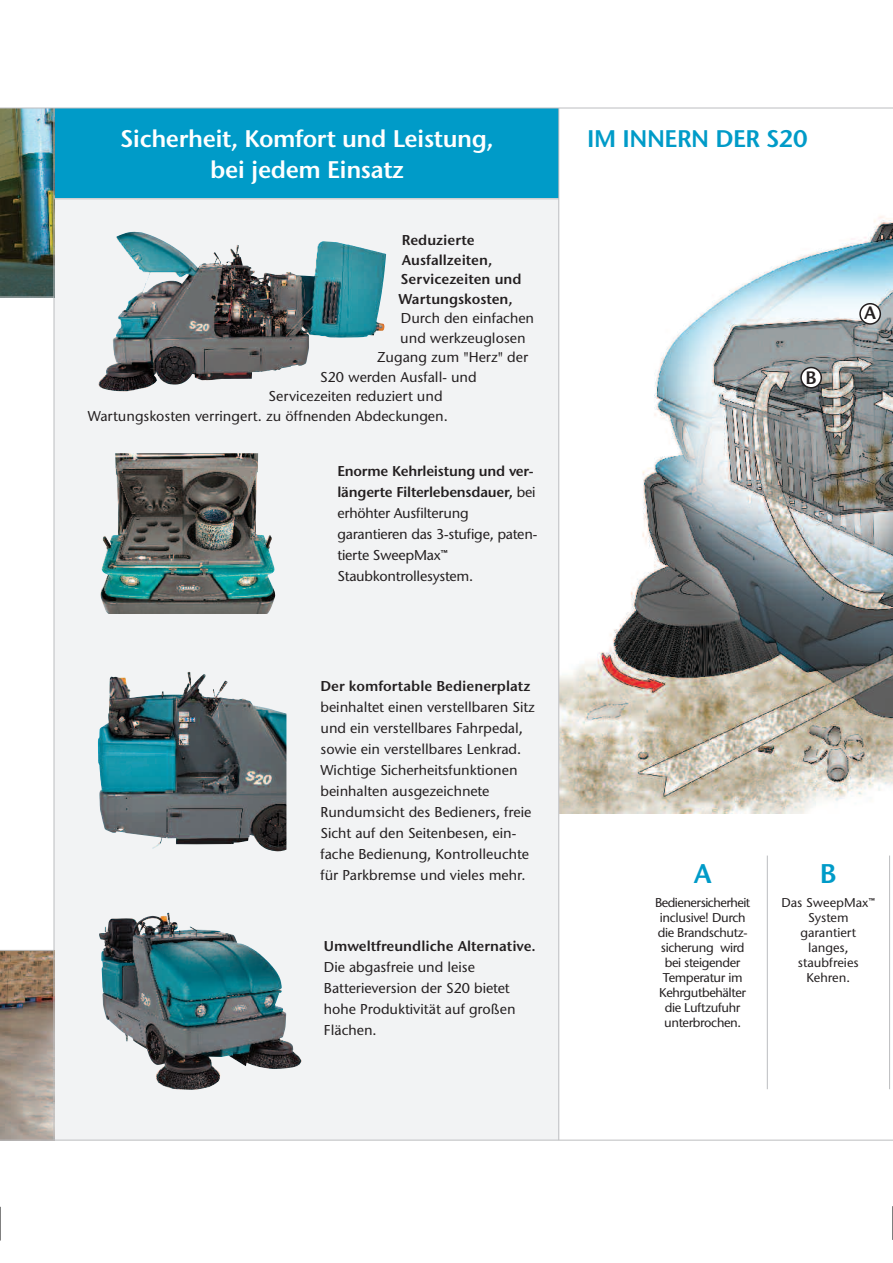
<style>
.page{position:relative;width:893px;height:1263px;background:#fff}
.page>*{position:absolute;margin:0;border:0;box-sizing:border-box;transform-origin:0 0}
.t1{font:27px "Stone Sans ITC Semi";color:#009bc8}
.t2{font:24px "Stone Sans ITC Semi";letter-spacing:-.02em;color:#fff}
.t3{font:24px "Stone Sans ITC Semi";letter-spacing:-.02em;color:#009bc8}
.t4{font:18px "Stone Sans ITC Semi";color:#231f20}
.t5{font:500 14.25px/21px "Stone Sans ITC";color:#231f20}
.t6{font:14.25px/19.5px "Stone Sans ITC Semi";color:#231f20}
.t7{font:14.25px/21px "Stone Sans ITC Semi";letter-spacing:-.02em;color:#231f20}
.t8{font:500 12.75px/15px "Stone Sans ITC";letter-spacing:-.03em;color:#231f20;text-align:center}
.t9{font:500 12.75px/15px "Stone Sans ITC";color:#231f20;text-align:center}
.s1{font-family:"Stone Sans ITC";font-weight:500}
</style>
<div class="page">
<img style="left:559px;top:134px;width:334px;height:679px">
<div style="left:54px;top:108px;width:505px;height:107px;background:#009bc8"></div>
<div style="left:54px;top:199px;width:505px;height:941px;background:#f2f3f4"></div>
<img style="left:0;top:951px;width:54px;height:189px">
<svg style="left:859px;top:303px;width:22px;height:22px"></svg>
<svg style="left:800px;top:367px;width:22px;height:21px"></svg>
<hr style="left:0;top:1207px;width:1px;height:33px;background:#000">
<hr style="left:892px;top:1206px;width:1px;height:34px;background:#000">
<img style="left:0;top:109px;width:54px;height:188px">
<hr style="left:0;top:108px;width:893px;height:1px;background:#bcbdc0">
<hr style="left:889px;top:855px;width:1px;height:234px;background:#bcbdc0">
<hr style="left:767px;top:855px;width:1px;height:234px;background:#bcbdc0">
<hr style="left:54px;top:198px;width:505px;height:1px;background:#bcbdc0">
<hr style="left:0;top:297px;width:54px;height:1px;background:#bcbdc0">
<hr style="left:54px;top:108px;width:1px;height:1032px;background:#bcbdc0">
<hr style="left:0;top:1140px;width:893px;height:1px;background:#bcbdc0">
<hr style="left:0;top:950px;width:54px;height:1px;background:#bcbdc0">
<hr style="left:558px;top:108px;width:1px;height:1032px;background:#bcbdc0">
<img style="left:118px;top:232px;width:268px;height:140px">
<img style="left:100px;top:453px;width:175px;height:161px">
<img style="left:98px;top:672px;width:188px;height:179px">
<img style="left:99px;top:912px;width:203px;height:178px">
<h2 class="t2" style="left:120px;top:130px;width:375px">Sicherheit, Komfort und Leistung,</h2>
<h2 class="t3" style="left:587px;top:130px;width:222px">IM INNERN DER S20</h2>
<h2 class="t2" style="left:210px;top:161px;width:195px">bei jedem Einsatz</h2>
<p class="t6" style="left:398px;top:232px;width:125px">Reduzierte<br>Ausfallzeiten,<br>Servicezeiten und<br>Wartungskosten,</p>
<p class="t5" style="left:401px;top:310px;width:135px">Durch den einfachen</p>
<p class="t5" style="left:400px;top:329px;width:127px">und werkzeuglosen</p>
<p class="t5" style="left:377px;top:349px;width:152px">Zugang zum "Herz" der</p>
<p class="t5" style="left:320px;top:368px;width:158px">S20 werden Ausfall- und</p>
<p class="t5" style="left:269px;top:388px;width:176px">Servicezeiten reduziert und</p>
<p class="t5" style="left:88px;top:407px;width:362px">Wartungskosten verringert. zu öffnenden Abdeckungen.</p>
<p class="t7" style="left:338px;top:462px;width:199px">Enorme Kehrleistung und ver&shy;längerte Filterlebensdauer, <span class="s1">bei</span></p>
<p class="t5" style="left:338px;top:504px;width:201px">erhöhter Ausfilterung garantieren das 3-stufige, paten&shy;tierte SweepMax™<br>Staubkontrollesystem.</p>
<p class="t4" style="left:805px;top:371px;width:13px">B</p>
<p class="t4" style="left:864px;top:306px;width:13px">A</p>
<p class="t6" style="left:320px;top:678px;width:211px">Der komfortable Bedienerplatz</p>
<p class="t5" style="left:320px;top:698px;width:216px">beinhaltet einen verstellbaren Sitz und ein verstellbares Fahrpedal, sowie ein verstellbares Lenkrad.<br>Wichtige Sicherheitsfunktionen beinhalten ausgezeichnete Rundumsicht des Bedieners, freie Sicht auf den Seitenbesen, ein&shy;fache Bedienung, Kontrolleuchte für Parkbremse und vieles mehr.</p>
<p class="t6" style="left:324px;top:938px;width:214px">Umweltfreundliche Alternative.</p>
<p class="t5" style="left:324px;top:958px;width:193px">Die abgasfreie und leise<br>Batterieversion der S20 bietet hohe Produktivität auf großen<br>Flächen.</p>
<h1 class="t1" style="left:694px;top:864px;width:19px">A</h1>
<p class="t8" style="left:655px;top:896px;width:97px">Bedienersicherheit inclusive! Durch die Brandschutz&shy;sicherung wird bei steigender<br>Temperatur im<br>Kehrgutbehälter die Luftzufuhr unterbrochen.</p>
<h1 class="t1" style="left:820px;top:864px;width:18px">B</h1>
<p class="t9" style="left:781px;top:896px;width:95px">Das SweepMax™<br>System garantiert langes, staubfreies<br>Kehren.</p>
</div>
